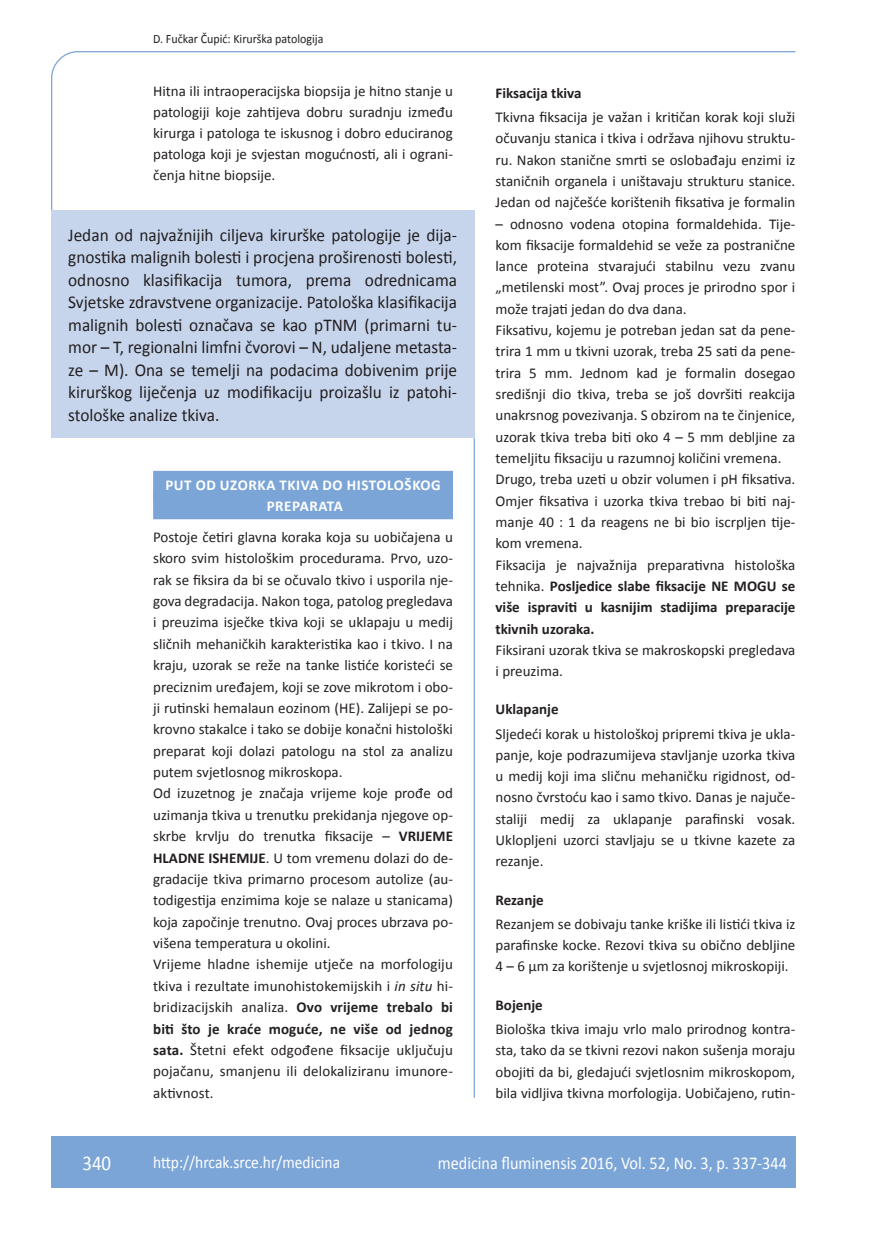
<style>
.page{position:relative;width:872px;height:1234px;background:#fff}
.page>*{position:absolute;margin:0;border:0;box-sizing:border-box;transform-origin:0 0}
.t1{font:21px "Calibri";color:#fff;scale:.9 1}
.t2{font:18px/22.5px "Calibri";color:#231f20;text-align:justify;scale:.96 1}
.t3{font:18px "Calibri";color:#fff;scale:.9 1}
.t4{font:17.25px "Calibri";color:#fff;scale:.9 1}
.t5{font:15px/21.3px "Calibri";color:#231f20;text-align:justify}
.t6{font:700 15px/21.3px "Calibri";letter-spacing:.04em;color:#fff;text-align:center}
.t7{font:700 15px "Calibri";color:#231f20}
.t8{font:12.75px "Calibri";color:#231f20;scale:.94 1}
.s1{font-weight:700}
.s2{font-style:italic}
</style>
<div class="page">
<svg style="left:51px;top:51px;width:745px;height:275px"></svg>
<hr style="left:473px;top:438px;width:2px;height:659px;background:#7ca5d7">
<div style="left:51px;top:1135px;width:744px;height:51px;background:#7ca5d7"></div>
<div style="left:51px;top:210px;width:423px;height:228px;background:#c6d5ec"></div>
<div style="left:153px;top:471px;width:300px;height:27px;background:#7ca5d7"></div>
<div style="left:153px;top:492px;width:300px;height:27px;background:#7ca5d7"></div>
<p class="t8" style="left:153px;top:30px;width:183px">D. Fučkar Čupić: Kirurška patologija</p>
<p class="t5" style="left:153px;top:80px;width:301px">Hitna ili intraoperacijska biopsija je hitno stanje u patologiji koje zahtijeva dobru suradnju između kirurga i patologa te iskusnog i dobro educiranog patologa koji je svjestan mogućnosti, ali i ograni&shy;čenja hitne biopsije.</p>
<p class="t7" style="left:495px;top:84px;width:87px">Fiksacija tkiva</p>
<p class="t5" style="left:495px;top:105px;width:301px">Tkivna fiksacija je važan i kritičan korak koji služi očuvanju stanica i tkiva i održava njihovu struktu&shy;ru. Nakon stanične smrti se oslobađaju enzimi iz staničnih organela i uništavaju strukturu stanice.<br>Jedan od najčešće korištenih fiksativa je formalin</p>
<p class="t5" style="left:495px;top:212px;width:301px;text-align:left">– odnosno vodena otopina formaldehida. Tije&shy;kom fiksacije formaldehid se veže za postranične lance proteina stvarajući stabilnu vezu zvanu „metilenski most”. Ovaj proces je prirodno spor i može trajati jedan do dva dana.<br>Fiksativu, kojemu je potreban jedan sat da pene&shy;trira 1 mm u tkivni uzorak, treba 25 sati da pene&shy;trira 5 mm. Jednom kad je formalin dosegao središnji dio tkiva, treba se još dovršiti reakcija unakrsnog povezivanja. S obzirom na te činjenice, uzorak tkiva treba biti oko 4 – 5 mm debljine za temeljitu fiksaciju u razumnoj količini vremena.<br>Drugo, treba uzeti u obzir volumen i pH fiksativa.<br>Omjer fiksativa i uzorka tkiva trebao bi biti naj&shy;manje 40 : 1 da reagens ne bi bio iscrpljen tije&shy;kom vremena.<br>Fiksacija je najvažnija preparativna histološka tehnika. <span class="s1">Posljedice slabe fiksacije NE MOGU se više ispraviti u kasnijim stadijima preparacije tkivnih uzoraka.</span></p>
<p class="t5" style="left:495px;top:638px;width:301px">Fiksirani uzorak tkiva se makroskopski pregledava i preuzima.</p>
<p class="t7" style="left:495px;top:700px;width:64px">Uklapanje</p>
<p class="t5" style="left:495px;top:722px;width:301px">Sljedeći korak u histološkoj pripremi tkiva je ukla&shy;panje, koje podrazumijeva stavljanje uzorka tkiva u medij koji ima sličnu mehaničku rigidnost, od&shy;nosno čvrstoću kao i samo tkivo. Danas je najuče&shy;staliji medij za uklapanje parafinski vosak.<br>Uklopljeni uzorci stavljaju se u tkivne kazete za rezanje.</p>
<p class="t7" style="left:495px;top:890px;width:50px">Rezanje</p>
<p class="t5" style="left:495px;top:912px;width:301px">Rezanjem se dobivaju tanke kriške ili listići tkiva iz parafinske kocke. Rezovi tkiva su obično debljine 4 – 6 µm za korištenje u svjetlosnoj mikroskopiji.</p>
<p class="t7" style="left:495px;top:995px;width:49px">Bojenje</p>
<p class="t5" style="left:495px;top:1017px;width:301px">Biološka tkiva imaju vrlo malo prirodnog kontra&shy;sta, tako da se tkivni rezovi nakon sušenja moraju obojiti da bi, gledajući svjetlosnim mikroskopom, bila vidljiva tkivna morfologija. Uobičajeno, rutin-</p>
<p class="t2" style="left:68px;top:222px;width:406px">Jedan od najvažnijih ciljeva kirurške patologije je dija&shy;gnostika malignih bolesti i procjena proširenosti bolesti, odnosno klasifikacija tumora, prema odrednicama Svjetske zdravstvene organizacije. Patološka klasifikacija malignih bolesti označava se kao pTNM (primarni tu&shy;mor – T, regionalni limfni čvorovi – N, udaljene metasta&shy;ze – M). Ona se temelji na podacima dobivenim prije kirurškog liječenja uz modifikaciju proizašlu iz patohi&shy;stološke analize tkiva.</p>
<p class="t6" style="left:165px;top:473px;width:277px">PUT OD UZORKA TKIVA DO HISTOLOŠKOG<br>PREPARATA</p>
<p class="t5" style="left:153px;top:525px;width:301px;text-align:left">Postoje četiri glavna koraka koja su uobičajena u skoro svim histološkim procedurama. Prvo, uzo&shy;rak se fiksira da bi se očuvalo tkivo i usporila nje&shy;gova degradacija. Nakon toga, patolog pregledava i preuzima isječke tkiva koji se uklapaju u medij sličnih mehaničkih karakteristika kao i tkivo. I na kraju, uzorak se reže na tanke listiće koristeći se preciznim uređajem, koji se zove mikrotom i obo&shy;ji rutinski hemalaun eozinom (HE). Zalijepi se po&shy;krovno stakalce i tako se dobije konačni histološki preparat koji dolazi patologu na stol za analizu putem svjetlosnog mikroskopa.<br>Od izuzetnog je značaja vrijeme koje prođe od uzimanja tkiva u trenutku prekidanja njegove op&shy;skrbe krvlju do trenutka fiksacije – <span class="s1">VRIJEME HLADNE ISHEMIJE</span>. U tom vremenu dolazi do de&shy;gradacije tkiva primarno procesom autolize (au&shy;todigestija enzimima koje se nalaze u stanicama) koja započinje trenutno. Ovaj proces ubrzava po&shy;višena temperatura u okolini.<br>Vrijeme hladne ishemije utječe na morfologiju tkiva i rezultate imunohistokemijskih i <span class="s2">in situ</span> hi&shy;bridizacijskih analiza. <span class="s1">Ovo vrijeme trebalo bi biti što je kraće moguće, ne više od jednog sata.</span> Štetni efekt odgođene fiksacije uključuju pojačanu, smanjenu ili delokaliziranu imunore&shy;aktivnost.</p>
<h1 class="t1" style="left:82px;top:1149px;width:33px">340</h1>
<p class="t4" style="left:153px;top:1150px;width:209px">http://hrcak.srce.hr/medicina</p>
<p class="t3" style="left:438px;top:1151px;width:389px">medicina fluminensis 2016, Vol. 52, No. 3, p. 337-344</p>
</div>
